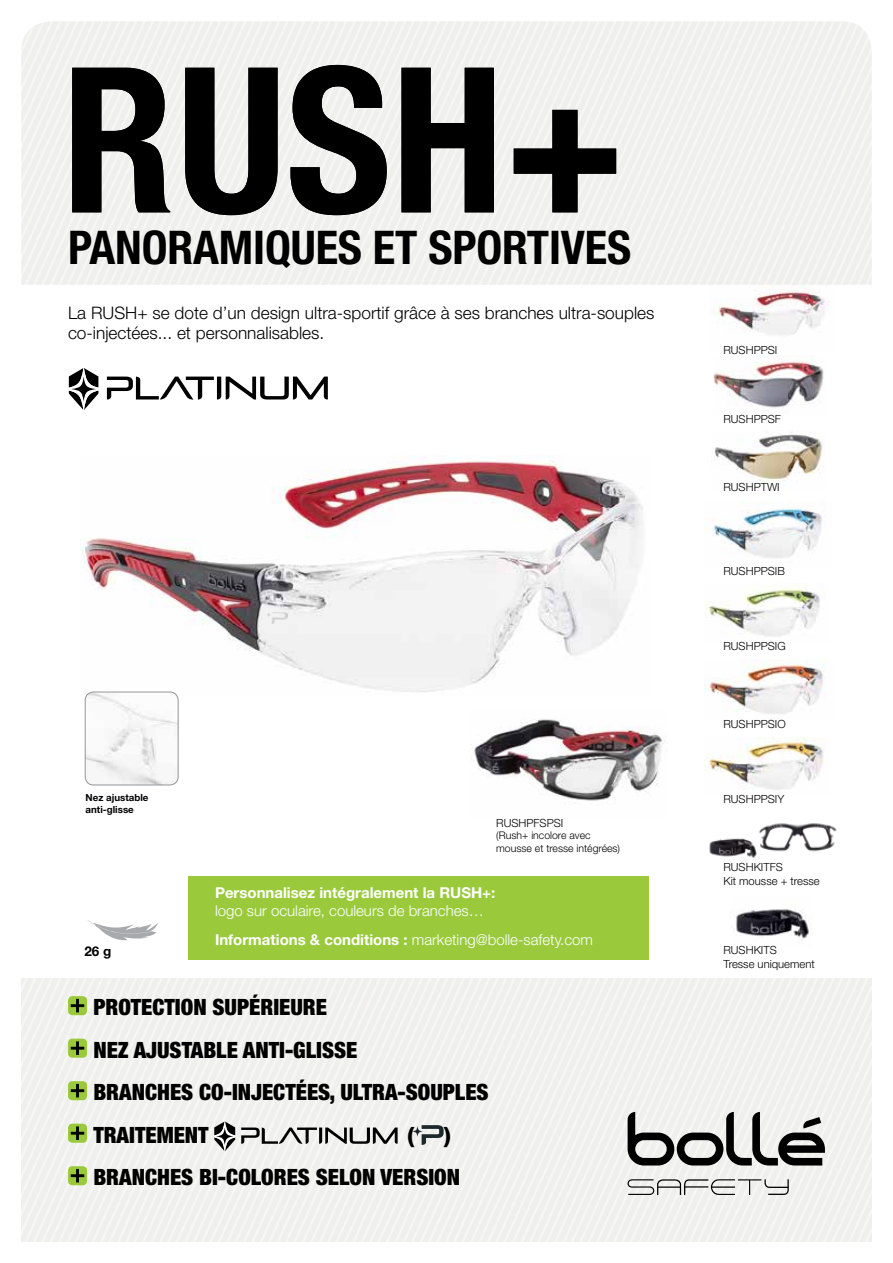
<style>
.page{position:relative;width:893px;height:1263px;background:#fff}
.page>*{position:absolute;margin:0;border:0;box-sizing:border-box;transform-origin:0 0}
.t1{font:700 condensed 202.5px "Helvetica Neue LT Std";color:#000}
.t2{font:700 condensed 46.5px "Helvetica Neue LT Std";letter-spacing:-.005em;color:#000}
.t3{font:900 condensed 22.5px/42.5px "Helvetica Neue LT Std";color:#000}
.t4{font:300 17.25px/20.7px "Helvetica Neue LT Std";color:#000}
.t5{font:300 15px/28.8px "Helvetica Neue LT Std";color:#fff}
.t6{font:700 15px "Helvetica Neue LT Std";color:#fff}
.t7{font:700 13.5px "Helvetica Neue LT Std";color:#000}
.t8{font:300 11.25px/13.5px "Helvetica Neue LT Std";color:#000}
.t9{font:300 10.5px/13.5px "Helvetica Neue LT Std";color:#000}
.t10{font:700 9.75px/11.7px "Helvetica Neue LT Std";color:#000}
.s1{font-weight:700}
</style>
<div class="page">
<img style="left:709px;top:823px;width:128px;height:35px">
<img style="left:716px;top:285px;width:113px;height:50px">
<img style="left:714px;top:432px;width:109px;height:49px">
<img style="left:713px;top:358px;width:111px;height:50px">
<img style="left:705px;top:502px;width:117px;height:56px">
<img style="left:704px;top:583px;width:120px;height:54px">
<img style="left:705px;top:660px;width:120px;height:54px">
<img style="left:709px;top:737px;width:115px;height:53px">
<img style="left:81px;top:455px;width:562px;height:237px">
<img style="left:265px;top:612px;width:23px;height:13px">
<img style="left:470px;top:719px;width:195px;height:82px">
<svg style="left:87px;top:920px;width:71px;height:20px"></svg>
<svg style="left:628px;top:1112px;width:197px;height:53px"></svg>
<svg style="left:627px;top:1179px;width:162px;height:16px"></svg>
<img style="left:85px;top:692px;width:93px;height:93px">
<div style="left:85px;top:692px;width:93px;height:93px;border:1px solid #939598;border-radius:9px"></div>
<svg style="left:107px;top:377px;width:221px;height:23px"></svg>
<svg style="left:69px;top:368px;width:29px;height:42px"></svg>
<svg style="left:71px;top:377px;width:25px;height:25px"></svg>
<img style="left:735px;top:909px;width:76px;height:32px">
<div style="left:68px;top:996px;width:19px;height:19px;background:#9aca3c;border-radius:4px"></div>
<svg style="left:71px;top:999px;width:13px;height:13px"></svg>
<div style="left:68px;top:1039px;width:19px;height:19px;background:#9aca3c;border-radius:4px"></div>
<svg style="left:71px;top:1041px;width:13px;height:14px"></svg>
<div style="left:68px;top:1081px;width:19px;height:19px;background:#9aca3c;border-radius:4px"></div>
<svg style="left:71px;top:1084px;width:13px;height:13px"></svg>
<div style="left:68px;top:1124px;width:19px;height:19px;background:#9aca3c;border-radius:4px"></div>
<svg style="left:71px;top:1126px;width:13px;height:14px"></svg>
<div style="left:68px;top:1166px;width:19px;height:19px;background:#9aca3c;border-radius:4px"></div>
<svg style="left:71px;top:1169px;width:13px;height:13px"></svg>
<svg style="left:412px;top:1126px;width:11px;height:11px"></svg>
<svg style="left:422px;top:1125px;width:21px;height:20px"></svg>
<svg style="left:241px;top:1127px;width:157px;height:17px"></svg>
<svg style="left:214px;top:1121px;width:21px;height:30px"></svg>
<svg style="left:216px;top:1127px;width:18px;height:18px"></svg>
<div style="left:189px;top:876px;width:460px;height:83px;background:#9aca3c"></div>
<h1 class="t1" style="left:62px;top:18px;width:565px">RUSH+</h1>
<h2 class="t2" style="left:68px;top:219px;width:565px">PANORAMIQUES ET SPORTIVES</h2>
<h3 class="t4" style="left:68px;top:302px;width:588px">La RUSH+ se dote d’un design ultra-sportif grâce à ses branches ultra-souples co-injectées... et personnalisables.</h3>
<p class="t10" style="left:86px;top:791px;width:65px">Nez ajustable anti-glisse</p>
<p class="t7" style="left:84px;top:943px;width:29px">26 g</p>
<p class="t8" style="left:496px;top:816px;width:69px">RUSHPFSPSI</p>
<p class="t9" style="left:496px;top:828px;width:125px">(Rush+ incolore avec mousse et tresse intégrées)</p>
<h3 class="t6" style="left:215px;top:884px;width:282px">Personnalisez intégralement la RUSH+:</h3>
<h3 class="t5" style="left:215px;top:896px;width:380px">logo sur oculaire, couleurs de branches…<br><span class="s1">Informations &amp; conditions :</span> marketing@bolle-safety.com</h3>
<h3 class="t3" style="left:93px;top:986px;width:397px">PROTECTION SUPÉRIEURE<br>NEZ AJUSTABLE ANTI-GLISSE<br>BRANCHES CO-INJECTÉES, ULTRA-SOUPLES<br>TRAITEMENT</h3>
<h3 class="t3" style="left:93px;top:1113px;width:368px;text-indent:351px">)<br>BRANCHES BI-COLORES SELON VERSION</h3>
<h3 class="t3" style="left:408px;top:1113px;width:9px">(</h3>
<p class="t8" style="left:723px;top:343px;width:55px">RUSHPPSI</p>
<p class="t8" style="left:723px;top:412px;width:59px">RUSHPPSF</p>
<p class="t8" style="left:723px;top:480px;width:58px">RUSHPTWI</p>
<p class="t8" style="left:723px;top:564px;width:63px">RUSHPPSIB</p>
<p class="t8" style="left:723px;top:639px;width:64px">RUSHPPSIG</p>
<p class="t8" style="left:723px;top:716px;width:64px">RUSHPPSIO</p>
<p class="t8" style="left:723px;top:792px;width:62px">RUSHPPSIY</p>
<p class="t8" style="left:723px;top:860px;width:98px">RUSHKITFS<br>Kit mousse + tresse</p>
<p class="t8" style="left:723px;top:943px;width:93px">RUSHKITS<br>Tresse uniquement</p>
</div>
